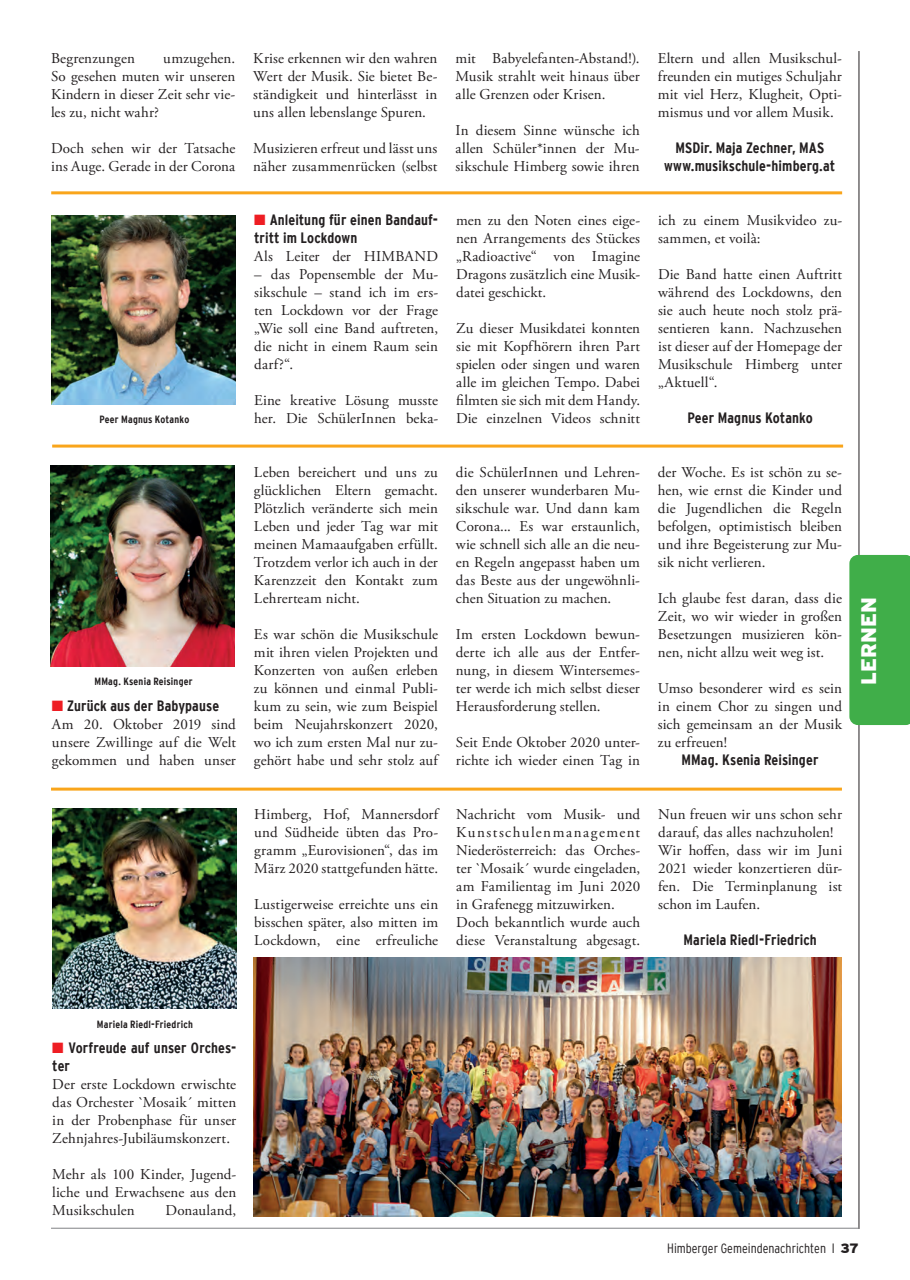
<style>
.page{position:relative;width:910px;height:1280px;background:#fff}
.page>*{position:absolute;margin:0;border:0;box-sizing:border-box;transform-origin:0 0}
.t1{font:900 21px "Interstate";color:#fff}
.t2{font:15px/18px "Adobe Garamond Pro";letter-spacing:.01em;color:#231f20;text-align:justify}
.t3{font:700 condensed 15px/18px "Interstate";letter-spacing:.005em;color:#231f20}
.t4{font:300 condensed 13.5px "Interstate";color:#231f20}
.t5{font:700 condensed 10.5px "Interstate";letter-spacing:.02em;color:#231f20}
.s1{color:#ee1d23}
.s2{font-weight:900;font-stretch:normal}
</style>
<div class="page">
<hr style="left:859px;top:51px;width:1px;height:1178px;background:#231f20">
<hr style="left:51px;top:1228px;width:808px;height:1px;background:#808285">
<div style="left:849px;top:555px;width:61px;height:170px;background:#40ae49"></div>
<hr style="left:51px;top:191px;width:791px;height:3px;background:#f9a51b">
<hr style="left:52px;top:445px;width:791px;height:3px;background:#f9a51b">
<hr style="left:51px;top:788px;width:791px;height:3px;background:#f9a51b">
<img style="left:52px;top:216px;width:184px;height:189px">
<img style="left:51px;top:466px;width:184px;height:200px">
<img style="left:52px;top:808px;width:184px;height:201px">
<img style="left:254px;top:958px;width:588px;height:258px">
<p class="t2" style="left:51px;top:49px;width:186px;text-indent:112px">umzugehen.<br>So gesehen muten wir unseren Kindern in dieser Zeit sehr vie&shy;les zu, nicht wahr?</p>
<p class="t2" style="left:51px;top:139px;width:186px">Doch sehen wir der Tatsache ins Auge. Gerade in der Corona</p>
<p class="t2" style="left:51px;top:49px;width:85px">Begrenzungen</p>
<p class="t5" style="left:100px;top:413px;width:91px">Peer Magnus Kotanko</p>
<p class="t5" style="left:94px;top:675px;width:100px">MMag. Ksenia Reisinger</p>
<p class="t3" style="left:52px;top:696px;width:169px"><span class="s1">■</span> Zurück aus der Babypause</p>
<p class="t2" style="left:52px;top:715px;width:185px">Am 20. Oktober 2019 sind unsere Zwillinge auf die Welt gekommen und haben unser</p>
<p class="t2" style="left:253px;top:49px;width:186px">Krise erkennen wir den wahren Wert der Musik. Sie bietet Be&shy;ständigkeit und hinterlässt in uns allen lebenslange Spuren.</p>
<p class="t2" style="left:253px;top:139px;width:186px">Musizieren erfreut und lässt uns näher zusammenrücken (selbst</p>
<p class="t3" style="left:254px;top:210px;width:185px"><span class="s1">■</span> Anleitung für einen Bandauf&shy;tritt im Lockdown</p>
<p class="t2" style="left:254px;top:247px;width:185px">Als Leiter der HIMBAND</p>
<p class="t2" style="left:254px;top:265px;width:186px">– das Popensemble der Mu&shy;sikschule – stand ich im ers&shy;ten Lockdown vor der Frage „Wie soll eine Band auftreten, die nicht in einem Raum sein darf?“.</p>
<p class="t2" style="left:254px;top:391px;width:185px">Eine kreative Lösung musste her. Die SchülerInnen beka-</p>
<p class="t2" style="left:455px;top:49px;width:186px">mit Babyelefanten-Abstand!).<br>Musik strahlt weit hinaus über alle Grenzen oder Krisen.</p>
<p class="t2" style="left:455px;top:121px;width:186px">In diesem Sinne wünsche ich allen Schüler*innen der Mu&shy;sikschule Himberg sowie ihren</p>
<p class="t2" style="left:456px;top:211px;width:185px">men zu den Noten eines eige&shy;nen Arrangements des Stückes „Radioactive“ von Imagine Dragons zusätzlich eine Musik&shy;datei geschickt.</p>
<p class="t2" style="left:456px;top:319px;width:185px">Zu dieser Musikdatei konnten sie mit Kopfhörern ihren Part spielen oder singen und waren alle im gleichen Tempo. Dabei filmten sie sich mit dem Handy.<br>Die einzelnen Videos schnitt</p>
<p class="t2" style="left:658px;top:49px;width:186px">Eltern und allen Musikschul&shy;freunden ein mutiges Schuljahr mit viel Herz, Klugheit, Opti&shy;mismus und vor allem Musik.</p>
<p class="t3" style="left:664px;top:138px;width:173px;text-align:center">MSDir. Maja Zechner, MAS www.musikschule-himberg.at</p>
<p class="t2" style="left:658px;top:211px;width:185px">ich zu einem Musikvideo zu&shy;sammen, et voilà:</p>
<p class="t2" style="left:658px;top:265px;width:185px">Die Band hatte einen Auftritt während des Lockdowns, den sie auch heute noch stolz prä&shy;sentieren kann. Nachzusehen ist dieser auf der Homepage der Musikschule Himberg unter „Aktuell“.</p>
<p class="t3" style="left:687px;top:408px;width:127px">Peer Magnus Kotanko</p>
<p class="t2" style="left:254px;top:463px;width:185px">Leben bereichert und uns zu glücklichen Eltern gemacht.<br>Plötzlich veränderte sich mein Leben und jeder Tag war mit meinen Mamaaufgaben erfüllt.<br>Trotzdem verlor ich auch in der Karenzzeit den Kontakt zum Lehrerteam nicht.</p>
<p class="t2" style="left:254px;top:625px;width:185px">Es war schön die Musikschule mit ihren vielen Projekten und Konzerten von außen erleben zu können und einmal Publi&shy;kum zu sein, wie zum Beispiel beim Neujahrskonzert 2020, wo ich zum ersten Mal nur zu&shy;gehört habe und sehr stolz auf</p>
<p class="t2" style="left:254px;top:805px;width:185px">Himberg, Hof, Mannersdorf und Südheide übten das Pro&shy;gramm „Eurovisionen“, das im März 2020 stattgefunden hätte.</p>
<p class="t2" style="left:254px;top:895px;width:185px">Lustigerweise erreichte uns ein bisschen später, also mitten im Lockdown, eine erfreuliche</p>
<p class="t2" style="left:456px;top:463px;width:185px">die SchülerInnen und Lehren&shy;den unserer wunderbaren Mu&shy;sikschule war. Und dann kam Corona... Es war erstaunlich, wie schnell sich alle an die neu&shy;en Regeln angepasst haben um das Beste aus der ungewöhnli&shy;chen Situation zu machen.</p>
<p class="t2" style="left:456px;top:625px;width:185px">Im ersten Lockdown bewun&shy;derte ich alle aus der Entfer&shy;nung, in diesem Wintersemes&shy;ter werde ich mich selbst dieser Herausforderung stellen.</p>
<p class="t2" style="left:456px;top:733px;width:185px">Seit Ende Oktober 2020 unter&shy;richte ich wieder einen Tag in</p>
<p class="t2" style="left:658px;top:463px;width:186px">der Woche. Es ist schön zu se&shy;hen, wie ernst die Kinder und die Jugendlichen die Regeln befolgen, optimistisch bleiben und ihre Begeisterung zur Mu&shy;sik nicht verlieren.</p>
<p class="t2" style="left:658px;top:589px;width:185px">Ich glaube fest daran, dass die Zeit, wo wir wieder in großen Besetzungen musizieren kön&shy;nen, nicht allzu weit weg ist.</p>
<p class="t2" style="left:658px;top:679px;width:185px">Umso besonderer wird es sein in einem Chor zu singen und sich gemeinsam an der Musik zu erfreuen!</p>
<p class="t3" style="left:681px;top:750px;width:138px">MMag. Ksenia Reisinger</p>
<p class="t2" style="left:456px;top:805px;width:185px;text-align:left">Nachricht vom Musik- und<br>Kunstschulenmanagement<br>Niederösterreich: das Orches&shy;ter `Mosaik´ wurde eingeladen, am Familientag im Juni 2020 in Grafenegg mitzuwirken.<br>Doch bekanntlich wurde auch diese Veranstaltung abgesagt.</p>
<p class="t2" style="left:658px;top:805px;width:185px;text-align:left">Nun freuen wir uns schon sehr darauf, das alles nachzuholen!<br>Wir hoffen, dass wir im Juni<br>2021 wieder konzertieren dür&shy;fen. Die Terminplanung ist schon im Laufen.</p>
<p class="t3" style="left:684px;top:930px;width:135px">Mariela Riedl-Friedrich</p>
<h1 class="t1" style="left:857px;top:685px;width:89px;rotate:-90deg">LERNEN</h1>
<p class="t5" style="left:97px;top:1018px;width:98px">Mariela Riedl-Friedrich</p>
<p class="t3" style="left:52px;top:1038px;width:185px"><span class="s1">■</span> Vorfreude auf unser Orches&shy;ter</p>
<p class="t2" style="left:52px;top:1075px;width:185px">Der erste Lockdown erwischte das Orchester `Mosaik´ mitten in der Probenphase für unser Zehnjahres-Jubiläumskonzert.</p>
<p class="t2" style="left:52px;top:1165px;width:185px">Mehr als 100 Kinder, Jugend&shy;liche und Erwachsene aus den Musikschulen</p>
<p class="t2" style="left:166px;top:1201px;width:72px">Donauland,</p>
<p class="t4" style="left:667px;top:1240px;width:193px">Himberger Gemeindenachrichten I <span class="s2">37</span></p>
</div>
